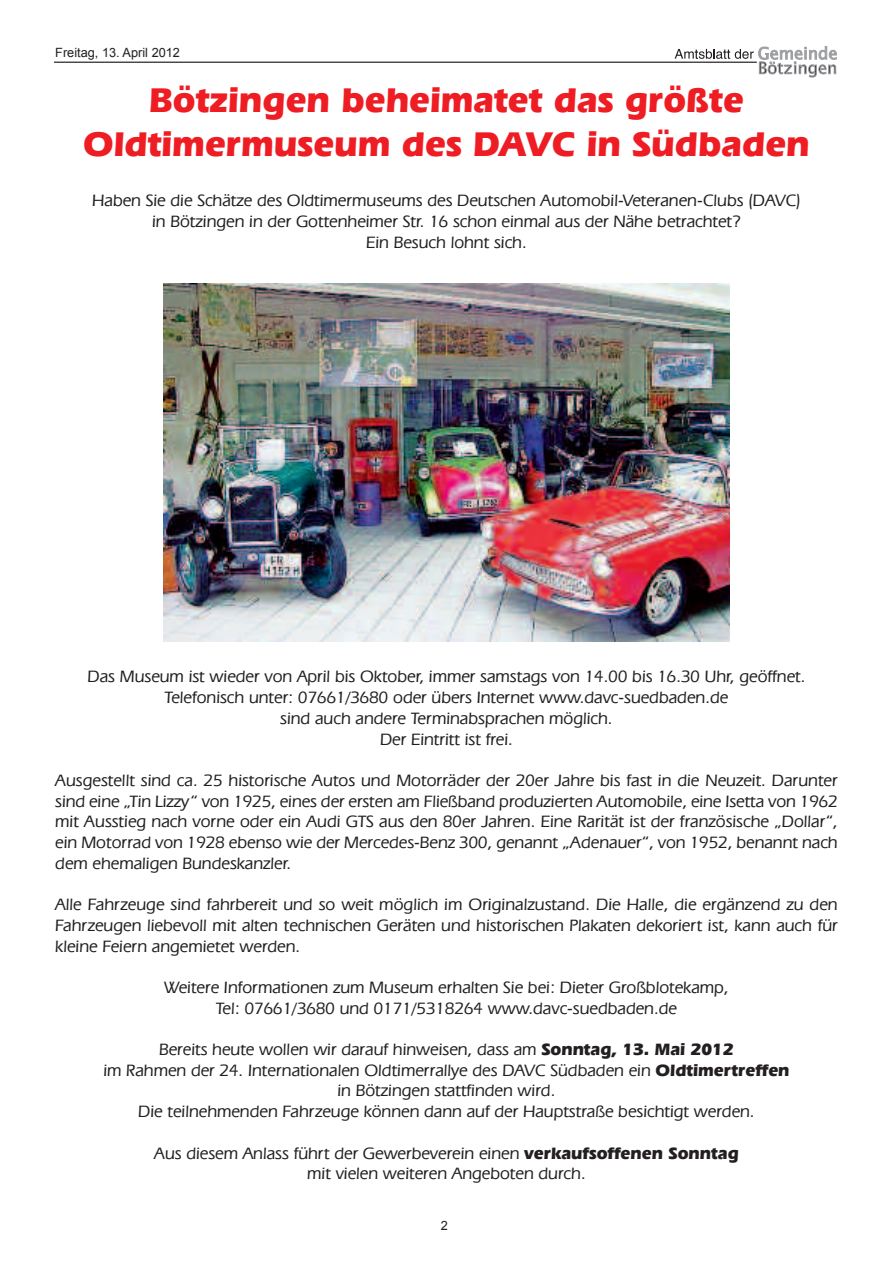
<style>
.page{position:relative;width:893px;height:1263px;background:#fff}
.page>*{position:absolute;margin:0;border:0;box-sizing:border-box;transform-origin:0 0}
.t1{font:700 36px/43.2px "Eras IT Cby BT";color:#ee1d23;text-align:center}
.t2{font:500 17.25px/20.7px "Eras IT Cby BT";color:#231f20;text-align:center}
.t3{font:12.75px "Arial";color:#231f20}
.s1{font-weight:700}
</style>
<div class="page">
<hr style="left:54px;top:62px;width:703px;height:1px;background:#231f20">
<svg style="left:675px;top:46px;width:162px;height:31px"></svg>
<img style="left:164px;top:283px;width:565px;height:358px">
<p class="t3" style="left:55px;top:45px;width:126px">Freitag, 13. April 2012</p>
<h1 class="t1" style="left:83px;top:78px;width:728px">Bötzingen beheimatet das größte<br>Oldtimermuseum des DAVC in Südbaden</h1>
<p class="t2" style="left:92px;top:190px;width:710px">Haben Sie die Schätze des Oldtimermuseums des Deutschen Automobil-Veteranen-Clubs (DAVC) in Bötzingen in der Gottenheimer Str. 16 schon einmal aus der Nähe betrachtet?<br>Ein Besuch lohnt sich.</p>
<p class="t2" style="left:87px;top:666px;width:719px">Das Museum ist wieder von April bis Oktober, immer samstags von 14.00 bis 16.30 Uhr, geöffnet.<br>Telefonisch unter: 07661/3680 oder übers Internet www.davc-suedbaden.de<br>sind auch andere Terminabsprachen möglich.<br>Der Eintritt ist frei.</p>
<p class="t2" style="left:55px;top:769px;width:784px;text-align:justify">Ausgestellt sind ca. 25 historische Autos und Motorräder der 20er Jahre bis fast in die Neuzeit. Darunter sind eine „Tin Lizzy“ von 1925, eines der ersten am Fließband produzierten Automobile, eine Isetta von 1962 mit Ausstieg nach vorne oder ein Audi GTS aus den 80er Jahren. Eine Rarität ist der französische „Dollar“, ein Motorrad von 1928 ebenso wie der Mercedes-Benz 300, genannt „Adenauer“, von 1952, benannt nach dem ehemaligen Bundeskanzler.</p>
<p class="t2" style="left:55px;top:894px;width:784px;text-align:justify">Alle Fahrzeuge sind fahrbereit und so weit möglich im Originalzustand. Die Halle, die ergänzend zu den Fahrzeugen liebevoll mit alten technischen Geräten und historischen Plakaten dekoriert ist, kann auch für kleine Feiern angemietet werden.</p>
<p class="t2" style="left:164px;top:976px;width:566px">Weitere Informationen zum Museum erhalten Sie bei: Dieter Großblotekamp,<br>Tel: 07661/3680 und 0171/5318264 www.davc-suedbaden.de</p>
<p class="t2" style="left:103px;top:1039px;width:688px">Bereits heute wollen wir darauf hinweisen, dass am <span class="s1">Sonntag, 13. Mai 2012<br></span>im Rahmen der 24. Internationalen Oldtimerrallye des DAVC Südbaden ein <span class="s1">Oldtimertreffen </span>in Bötzingen stattfinden wird.<br>Die teilnehmenden Fahrzeuge können dann auf der Hauptstraße besichtigt werden.</p>
<p class="t2" style="left:154px;top:1142px;width:586px">Aus diesem Anlass führt der Gewerbeverein einen <span class="s1">verkaufsoffenen Sonntag </span>mit vielen weiteren Angeboten durch.</p>
<p class="t3" style="left:441px;top:1218px;width:9px">2</p>
</div>
